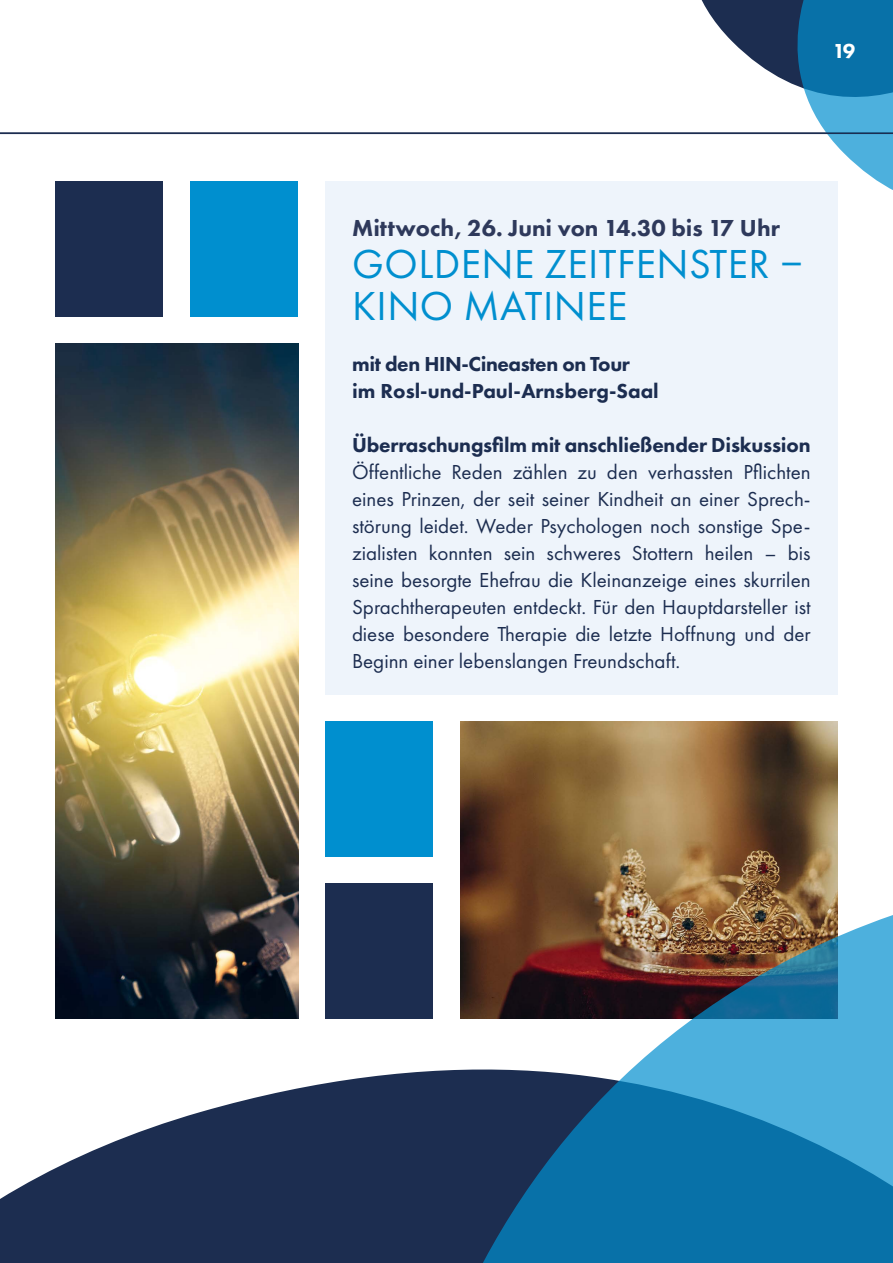
<style>
.page{position:relative;width:893px;height:1263px;background:#fff}
.page>*{position:absolute;margin:0;border:0;box-sizing:border-box;transform-origin:0 0}
.t1{font:42px/42px "Futura PT";letter-spacing:.01em;color:#008fcf}
.t2{font:800 24px "Futura PT";color:#2e395b}
.t3{font:21px/27px "Futura PT";color:#1c2d50;text-align:justify}
.t4{font:800 21px/27px "Futura PT";letter-spacing:-.01em;color:#1c2d50}
.t5{font:800 21px "Futura PT";color:#fff}
</style>
<div class="page">
<img style="left:55px;top:344px;width:243px;height:548px">
<img style="left:460px;top:722px;width:378px;height:170px">
<div style="left:55px;top:182px;width:108px;height:135px;background:#1c2d50"></div>
<div style="left:190px;top:182px;width:108px;height:135px;background:#008fcf"></div>
<div style="left:325px;top:722px;width:108px;height:135px;background:#008fcf"></div>
<div style="left:325px;top:884px;width:108px;height:135px;background:#1c2d50"></div>
<div style="left:325px;top:182px;width:513px;height:513px;background:#eef4fb"></div>
<svg style="left:0;top:892px;width:893px;height:371px"></svg>
<svg style="left:693px;top:0;width:200px;height:190px"></svg>
<hr style="left:0;top:133px;width:893px;height:1px;background:#1c2d50">
<p class="t5" style="left:833px;top:38px;width:24px">19</p>
<p class="t2" style="left:352px;top:213px;width:429px">Mittwoch, 26. Juni von 14.30 bis 17 Uhr</p>
<h1 class="t1" style="left:352px;top:242px;width:453px">GOLDENE ZEITFENSTER –<br>KINO MATINEE</h1>
<p class="t4" style="left:352px;top:350px;width:308px">mit den HIN-Cineasten on Tour<br>im Rosl-und-Paul-Arnsberg-Saal</p>
<p class="t4" style="left:352px;top:431px;width:460px">Überraschungsfilm mit anschließender Diskussion</p>
<p class="t3" style="left:352px;top:458px;width:460px">Öffentliche Reden zählen zu den verhassten Pflichten eines Prinzen, der seit seiner Kindheit an einer Sprech&shy;störung leidet. Weder Psychologen noch sonstige Spe&shy;zialisten konnten sein schweres Stottern heilen – bis seine besorgte Ehefrau die Kleinanzeige eines skurrilen Sprachtherapeuten entdeckt. Für den Hauptdarsteller ist diese besondere Therapie die letzte Hoffnung und der Beginn einer lebenslangen Freundschaft.</p>
</div>
